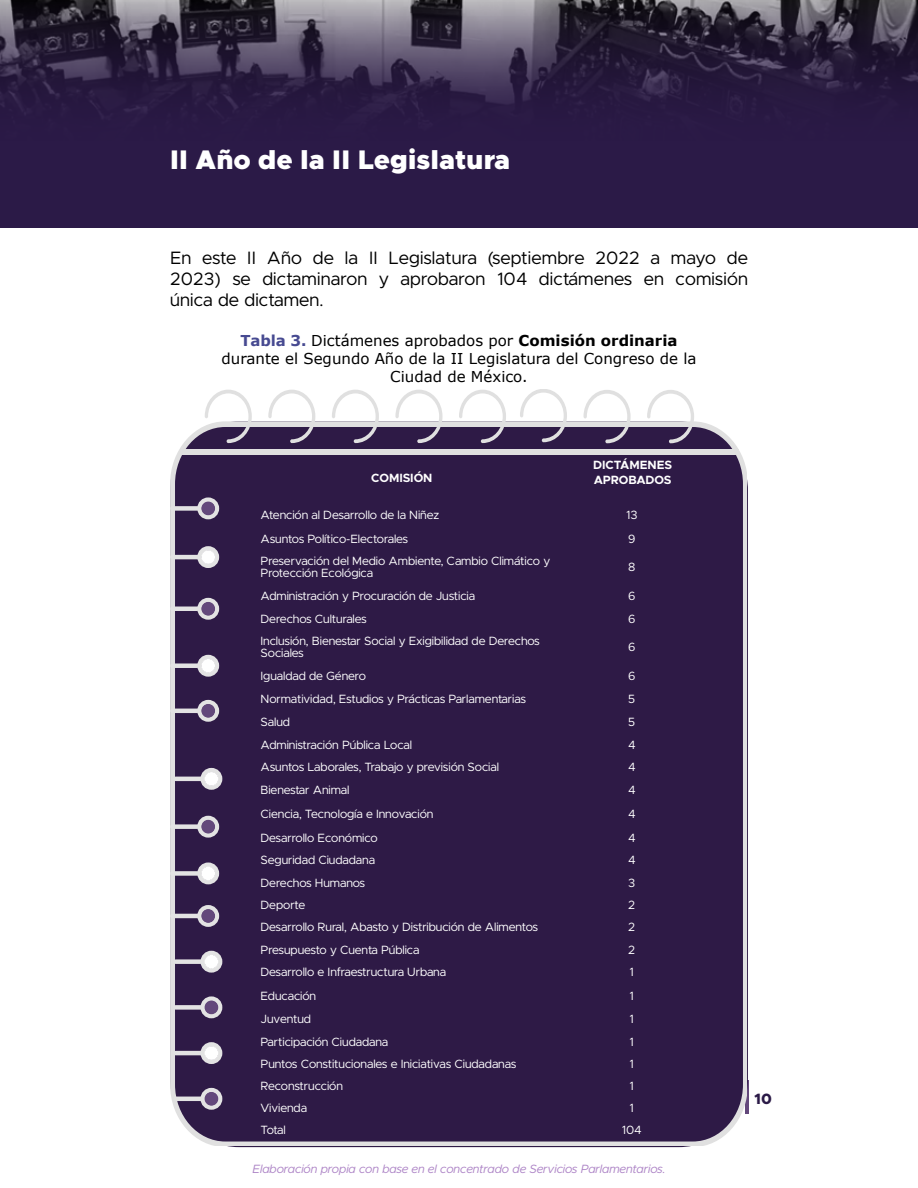
<style>
.page{position:relative;width:918px;height:1188px;background:#fff}
.page>*{position:absolute;margin:0;border:0;box-sizing:border-box;transform-origin:0 0}
.t1{font:900 27px "Metropolis";letter-spacing:.01em;color:#fff}
.t2{font:18px/21px "Metropolis";letter-spacing:.01em;color:#000;text-align:justify}
.t3{font:15px/18px "Verdana";color:#000;text-align:center}
.t4{font:800 15px "Metropolis";color:#2b1a47}
.t5{font:12px/12px "Metropolis";letter-spacing:-.005em;color:#fff}
.t6{font:italic 12px "Metropolis";color:#ad84c6}
.t7{font:700 12px/15px "Metropolis";letter-spacing:-.005em;color:#fff}
.s1{font-weight:700;color:#474a91}
.s2{font-weight:700}
</style>
<div class="page">
<hr style="left:745px;top:1081px;width:4px;height:33px;background:#63487b">
<div style="left:170px;top:421px;width:577px;height:725px;background:#2e1a46"></div>
<div style="left:181px;top:449px;width:558px;height:6px;background:#e0e0e0"></div>
<svg style="left:205px;top:390px;width:47px;height:53px"></svg>
<svg style="left:268px;top:390px;width:47px;height:53px"></svg>
<svg style="left:332px;top:390px;width:47px;height:53px"></svg>
<svg style="left:395px;top:390px;width:48px;height:53px"></svg>
<svg style="left:459px;top:390px;width:47px;height:53px"></svg>
<svg style="left:520px;top:390px;width:47px;height:52px"></svg>
<svg style="left:584px;top:390px;width:47px;height:53px"></svg>
<svg style="left:647px;top:390px;width:47px;height:53px"></svg>
<svg style="left:0;top:0;width:918px;height:228px;background:#34264a"></svg>
<div style="left:197px;top:497px;width:22px;height:22px;border:4px solid #e3e3e3;border-radius:50%"></div>
<div style="left:172px;top:506px;width:25px;height:5px;background:#e3e3e3"></div>
<div style="left:201px;top:502px;width:14px;height:13px;background:#63487b;border-radius:50%"></div>
<div style="left:197px;top:546px;width:22px;height:22px;border:4px solid #e3e3e3;border-radius:50%"></div>
<hr style="left:172px;top:555px;width:25px;height:4px;background:#e3e3e3">
<div style="left:201px;top:550px;width:14px;height:14px;background:#fff;border-radius:50%"></div>
<div style="left:197px;top:598px;width:22px;height:22px;border:4px solid #e3e3e3;border-radius:50%"></div>
<hr style="left:172px;top:607px;width:25px;height:4px;background:#e3e3e3">
<div style="left:201px;top:602px;width:14px;height:14px;background:#63487b;border-radius:50%"></div>
<div style="left:197px;top:655px;width:22px;height:22px;border:4px solid #e3e3e3;border-radius:50%"></div>
<div style="left:172px;top:663px;width:25px;height:5px;background:#e3e3e3"></div>
<div style="left:201px;top:659px;width:14px;height:14px;background:#fff;border-radius:50%"></div>
<div style="left:197px;top:816px;width:22px;height:22px;border:4px solid #e3e3e3;border-radius:50%"></div>
<div style="left:172px;top:824px;width:25px;height:5px;background:#e3e3e3"></div>
<div style="left:201px;top:820px;width:14px;height:13px;background:#63487b;border-radius:50%"></div>
<div style="left:197px;top:863px;width:22px;height:21px;border:4px solid #e3e3e3;border-radius:50%"></div>
<div style="left:172px;top:871px;width:25px;height:5px;background:#e3e3e3"></div>
<div style="left:201px;top:867px;width:14px;height:13px;background:#fff;border-radius:50%"></div>
<div style="left:197px;top:905px;width:22px;height:22px;border:4px solid #e3e3e3;border-radius:50%"></div>
<hr style="left:172px;top:914px;width:25px;height:4px;background:#e3e3e3">
<div style="left:201px;top:909px;width:14px;height:14px;background:#63487b;border-radius:50%"></div>
<div style="left:200px;top:951px;width:22px;height:22px;border:4px solid #e3e3e3;border-radius:50%"></div>
<div style="left:176px;top:959px;width:24px;height:5px;background:#e3e3e3"></div>
<div style="left:205px;top:955px;width:13px;height:13px;background:#fff;border-radius:50%"></div>
<div style="left:200px;top:996px;width:22px;height:22px;border:4px solid #e3e3e3;border-radius:50%"></div>
<div style="left:176px;top:1005px;width:24px;height:5px;background:#e3e3e3"></div>
<div style="left:205px;top:1001px;width:13px;height:13px;background:#63487b;border-radius:50%"></div>
<div style="left:200px;top:1042px;width:22px;height:22px;border:4px solid #e3e3e3;border-radius:50%"></div>
<hr style="left:176px;top:1051px;width:24px;height:4px;background:#e3e3e3">
<div style="left:205px;top:1046px;width:13px;height:14px;background:#fff;border-radius:50%"></div>
<div style="left:200px;top:1088px;width:22px;height:22px;border:4px solid #e3e3e3;border-radius:50%"></div>
<hr style="left:176px;top:1097px;width:24px;height:4px;background:#e3e3e3">
<div style="left:205px;top:1092px;width:13px;height:14px;background:#63487b;border-radius:50%"></div>
<div style="left:197px;top:700px;width:22px;height:22px;border:4px solid #e3e3e3;border-radius:50%"></div>
<hr style="left:172px;top:709px;width:25px;height:4px;background:#e3e3e3">
<div style="left:201px;top:704px;width:14px;height:14px;background:#63487b;border-radius:50%"></div>
<div style="left:200px;top:768px;width:22px;height:22px;border:4px solid #e3e3e3;border-radius:50%"></div>
<hr style="left:176px;top:777px;width:24px;height:4px;background:#e3e3e3">
<div style="left:205px;top:772px;width:13px;height:14px;background:#fff;border-radius:50%"></div>
<h1 class="t1" style="left:170px;top:142px;width:341px">II Año de la II Legislatura</h1>
<h2 class="t2" style="left:170px;top:247px;width:579px">En este II Año de la II Legislatura (septiembre 2022 a mayo de 2023) se dictaminaron y aprobaron 104 dictámenes en comisión única de dictamen.</h2>
<p class="t3" style="left:222px;top:332px;width:476px"><span class="s1">Tabla 3.</span> Dictámenes aprobados por <span class="s2">Comisión ordinaria </span>durante el Segundo Año de la II Legislatura del Congreso de la<br>Ciudad de México.</p>
<p class="t7" style="left:371px;top:471px;width:63px">COMISIÓN</p>
<p class="t7" style="left:593px;top:457px;width:80px">DICTÁMENES<br>APROBADOS</p>
<p class="t5" style="left:261px;top:509px;width:180px">Atención al Desarrollo de la Niñez</p>
<p class="t5" style="left:626px;top:509px;width:13px">13</p>
<p class="t5" style="left:261px;top:533px;width:149px">Asuntos Político-Electorales</p>
<p class="t5" style="left:628px;top:533px;width:9px">9</p>
<p class="t5" style="left:261px;top:555px;width:291px">Preservación del Medio Ambiente, Cambio Climático y<br>Protección Ecológica</p>
<p class="t5" style="left:628px;top:561px;width:9px">8</p>
<p class="t5" style="left:261px;top:590px;width:216px">Administración y Procuración de Justicia</p>
<p class="t5" style="left:628px;top:590px;width:9px">6</p>
<p class="t5" style="left:261px;top:613px;width:108px">Derechos Culturales</p>
<p class="t5" style="left:628px;top:613px;width:9px">6</p>
<p class="t5" style="left:261px;top:635px;width:281px">Inclusión, Bienestar Social y Exigibilidad de Derechos<br>Sociales</p>
<p class="t5" style="left:628px;top:641px;width:9px">6</p>
<p class="t5" style="left:261px;top:670px;width:107px">Igualdad de Género</p>
<p class="t5" style="left:628px;top:670px;width:9px">6</p>
<p class="t5" style="left:261px;top:693px;width:267px">Normatividad, Estudios y Prácticas Parlamentarias</p>
<p class="t5" style="left:628px;top:693px;width:9px">5</p>
<p class="t5" style="left:261px;top:716px;width:31px">Salud</p>
<p class="t5" style="left:628px;top:716px;width:9px">5</p>
<p class="t5" style="left:261px;top:739px;width:153px">Administración Pública Local</p>
<p class="t5" style="left:628px;top:739px;width:9px">4</p>
<p class="t5" style="left:261px;top:761px;width:240px">Asuntos Laborales, Trabajo y previsión Social</p>
<p class="t5" style="left:628px;top:761px;width:9px">4</p>
<p class="t5" style="left:261px;top:784px;width:90px">Bienestar Animal</p>
<p class="t5" style="left:628px;top:784px;width:9px">4</p>
<p class="t5" style="left:261px;top:807px;width:174px">Ciencia, Tecnología e Innovación</p>
<p class="t5" style="left:628px;top:807px;width:9px">4</p>
<p class="t5" style="left:261px;top:831px;width:119px">Desarrollo Económico</p>
<p class="t5" style="left:628px;top:831px;width:9px">4</p>
<p class="t5" style="left:261px;top:854px;width:116px">Seguridad Ciudadana</p>
<p class="t5" style="left:628px;top:854px;width:9px">4</p>
<p class="t5" style="left:261px;top:877px;width:106px">Derechos Humanos</p>
<p class="t5" style="left:628px;top:877px;width:9px">3</p>
<p class="t5" style="left:261px;top:899px;width:46px">Deporte</p>
<p class="t5" style="left:628px;top:899px;width:8px">2</p>
<p class="t5" style="left:261px;top:921px;width:279px">Desarrollo Rural, Abasto y Distribución de Alimentos</p>
<p class="t5" style="left:628px;top:921px;width:8px">2</p>
<p class="t5" style="left:261px;top:944px;width:160px">Presupuesto y Cuenta Pública</p>
<p class="t5" style="left:628px;top:944px;width:8px">2</p>
<p class="t5" style="left:261px;top:966px;width:187px">Desarrollo e Infraestructura Urbana</p>
<p class="t5" style="left:630px;top:966px;width:6px">1</p>
<p class="t5" style="left:261px;top:990px;width:57px">Educación</p>
<p class="t5" style="left:630px;top:990px;width:6px">1</p>
<p class="t5" style="left:261px;top:1013px;width:52px">Juventud</p>
<p class="t5" style="left:630px;top:1013px;width:6px">1</p>
<p class="t5" style="left:261px;top:1036px;width:129px">Participación Ciudadana</p>
<p class="t5" style="left:630px;top:1036px;width:6px">1</p>
<p class="t5" style="left:261px;top:1058px;width:257px">Puntos Constitucionales e Iniciativas Ciudadanas</p>
<p class="t5" style="left:630px;top:1058px;width:6px">1</p>
<p class="t5" style="left:261px;top:1080px;width:84px">Reconstrucción</p>
<p class="t5" style="left:630px;top:1080px;width:6px">1</p>
<p class="t5" style="left:261px;top:1102px;width:48px">Vivienda</p>
<p class="t5" style="left:630px;top:1102px;width:6px">1</p>
<p class="t5" style="left:261px;top:1124px;width:27px">Total</p>
<p class="t5" style="left:622px;top:1124px;width:21px">104</p>
<p class="t6" style="left:253px;top:1162px;width:414px">Elaboración propia con base en el concentrado de Servicios Parlamentarios.</p>
<p class="t4" style="left:754px;top:1089px;width:19px">10</p>
</div>
